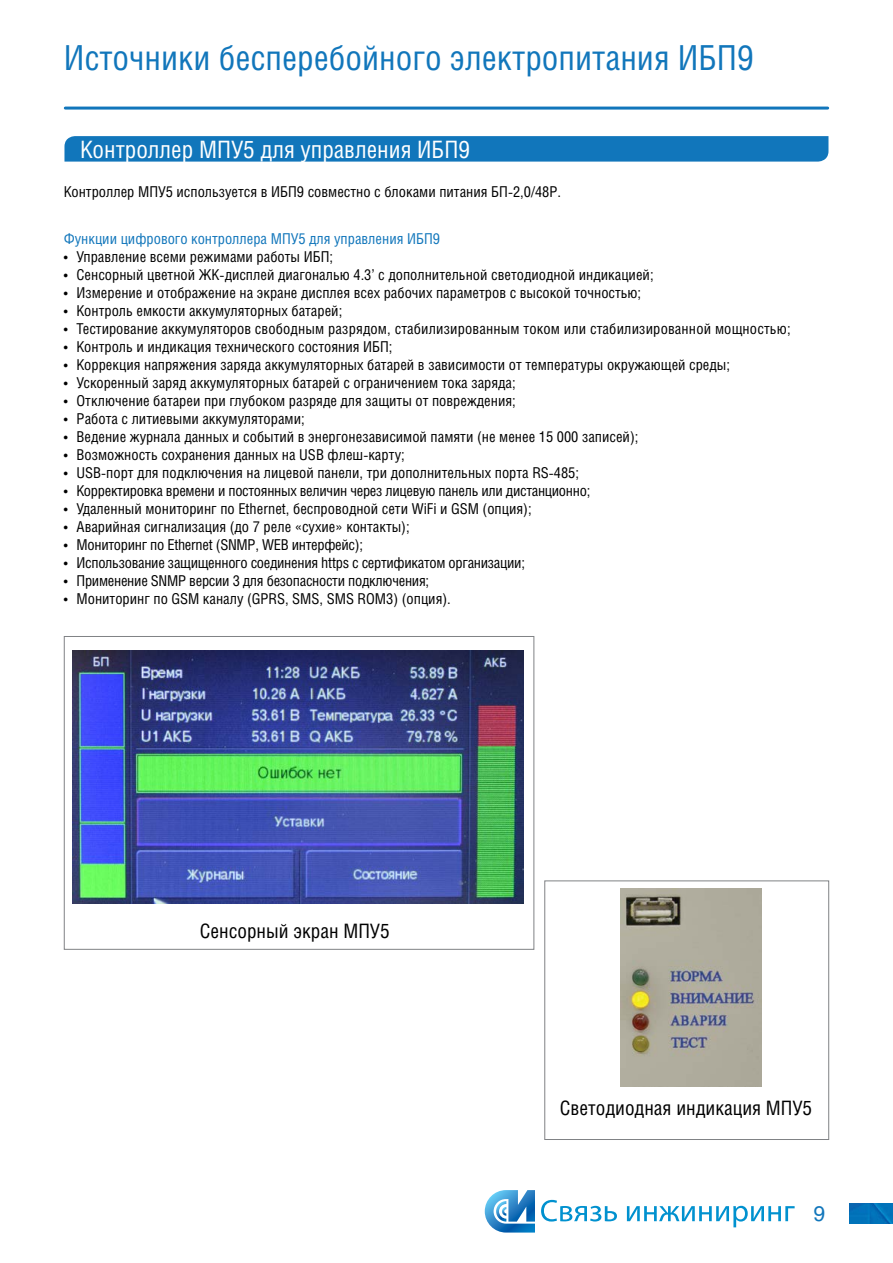
<style>
.page{position:relative;width:893px;height:1263px;background:#fff}
.page>*{position:absolute;margin:0;border:0;box-sizing:border-box;transform-origin:0 0}
.t1{font:34.5px "Helios Cond C";color:#1176bb}
.t2{font:24px "Helios Cond C";color:#fff}
.t3{font:21px "Helios C";color:#1176bb}
.t4{font:19.95px "Helios Cond C";color:#000}
.t5{font:15px "Helios Cond C";color:#000}
.t6{font:15px "Helios Cond C";letter-spacing:-.02em;color:#000}
.t7{font:15px "Helios Cond C";color:#1176bb}
</style>
<div class="page">
<hr style="left:65px;top:107px;width:763px;height:3px;background:#1176bb">
<svg style="left:485px;top:1190px;width:50px;height:42px"></svg>
<svg style="left:541px;top:1200px;width:76px;height:21px"></svg>
<svg style="left:627px;top:1206px;width:168px;height:21px"></svg>
<img style="left:849px;top:1203px;width:44px;height:20px">
<div style="left:64px;top:636px;width:470px;height:314px;border:1px solid #808285"></div>
<div style="left:544px;top:880px;width:285px;height:260px;border:1px solid #808285"></div>
<svg style="left:64px;top:136px;width:764px;height:26px;background:#1679bc"></svg>
<img style="left:73px;top:650px;width:450px;height:253px">
<img style="left:621px;top:888px;width:140px;height:198px">
<h1 class="t1" style="left:64px;top:37px;width:691px">Источники бесперебойного электропитания ИБП9</h1>
<h2 class="t2" style="left:80px;top:135px;width:391px">Контроллер МПУ5 для управления ИБП9</h2>
<p class="t5" style="left:64px;top:182px;width:499px">Контроллер МПУ5 используется в ИБП9 совместно с блоками питания БП-2,0/48Р.</p>
<p class="t7" style="left:64px;top:229px;width:378px">Функции цифрового контроллера МПУ5 для управления ИБП9</p>
<p class="t5" style="left:64px;top:247px;width:271px">• Управление всеми режимами работы ИБП;</p>
<p class="t5" style="left:64px;top:265px;width:591px">• Сенсорный цветной ЖК-дисплей диагональю 4.3’ с дополнительной светодиодной индикацией;</p>
<p class="t5" style="left:64px;top:283px;width:579px">• Измерение и отображение на экране дисплея всех рабочих параметров с высокой точностью;</p>
<p class="t5" style="left:64px;top:301px;width:280px">• Контроль емкости аккумуляторных батарей;</p>
<p class="t5" style="left:64px;top:319px;width:728px">• Тестирование аккумуляторов свободным разрядом, стабилизированным током или стабилизированной мощностью;</p>
<p class="t5" style="left:64px;top:337px;width:330px">• Контроль и индикация технического состояния ИБП;</p>
<p class="t5" style="left:64px;top:355px;width:668px">• Коррекция напряжения заряда аккумуляторных батарей в зависимости от температуры окружающей среды;</p>
<p class="t5" style="left:64px;top:373px;width:453px">• Ускоренный заряд аккумуляторных батарей с ограничением тока заряда;</p>
<p class="t5" style="left:64px;top:391px;width:454px">• Отключение батареи при глубоком разряде для защиты от повреждения;</p>
<p class="t5" style="left:64px;top:409px;width:242px">• Работа с литиевыми аккумуляторами;</p>
<p class="t5" style="left:64px;top:427px;width:576px">• Ведение журнала данных и событий в энергонезависимой памяти (не менее 15 000 записей);</p>
<p class="t5" style="left:64px;top:445px;width:342px">• Возможность сохранения данных на USB флеш-карту;</p>
<p class="t5" style="left:64px;top:463px;width:517px">• USB-порт для подключения на лицевой панели, три дополнительных порта RS-485;</p>
<p class="t6" style="left:64px;top:481px;width:528px">• Корректировка времени и постоянных величин через лицевую панель или дистанционно;</p>
<p class="t5" style="left:64px;top:499px;width:469px">• Удаленный мониторинг по Ethernet, беспроводной сети WiFi и GSM (опция);</p>
<p class="t5" style="left:64px;top:517px;width:347px">• Аварийная сигнализация (до 7 реле «сухие» контакты);</p>
<p class="t6" style="left:64px;top:535px;width:301px">• Мониторинг по Ethernet (SNMP, WEB интерфейс);</p>
<p class="t6" style="left:64px;top:553px;width:463px">• Использование защищенного соединения https с сертификатом организации;</p>
<p class="t6" style="left:64px;top:571px;width:367px">• Применение SNMP версии 3 для безопасности подключения;</p>
<p class="t5" style="left:64px;top:589px;width:389px">• Мониторинг по GSM каналу (GPRS, SMS, SMS ROM3) (опция).</p>
<h3 class="t4" style="left:200px;top:919px;width:191px">Сенсорный экран МПУ5</h3>
<h3 class="t4" style="left:560px;top:1096px;width:254px">Светодиодная индикация МПУ5</h3>
<h3 class="t3" style="left:813px;top:1201px;width:13px">9</h3>
</div>
